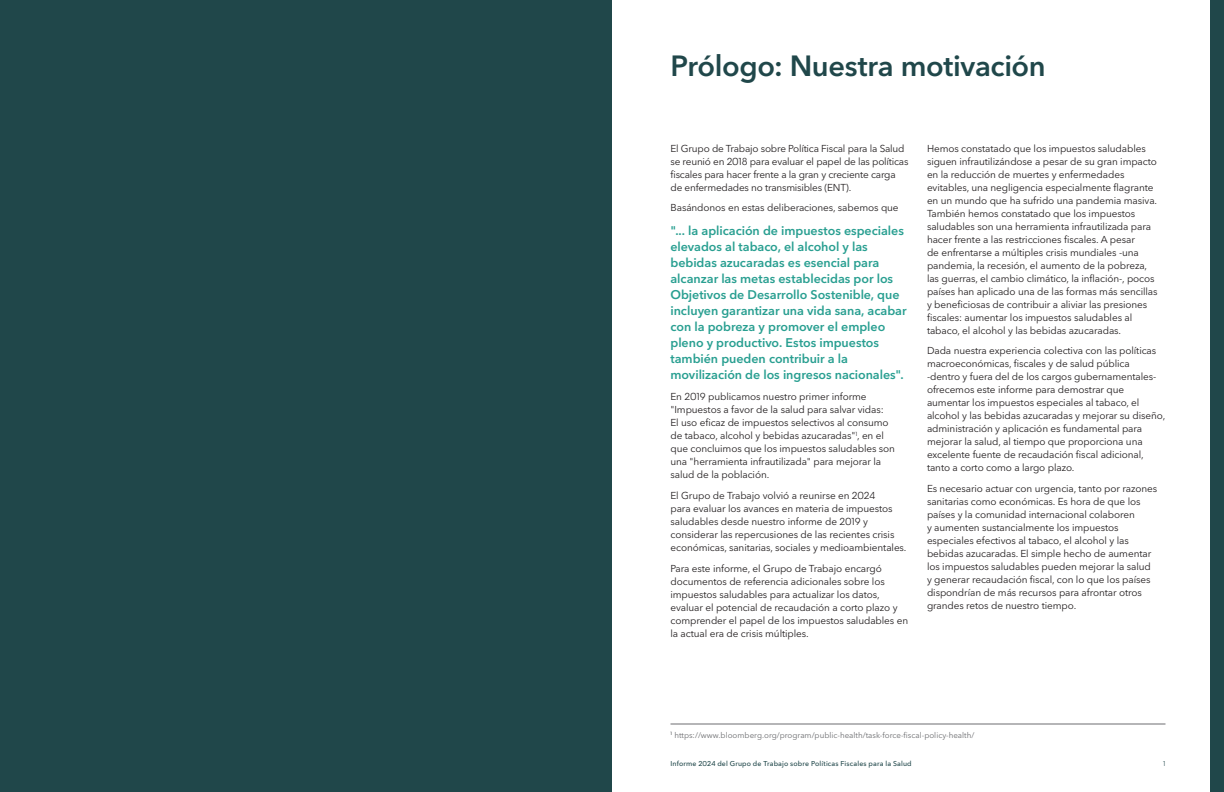
<style>
.page{position:relative;width:1224px;height:792px;background:#fff}
.page>*{position:absolute;margin:0;border:0;box-sizing:border-box;transform-origin:0 0}
.t1{font:600 29px "Avenir Next P For BBG";letter-spacing:-.015em;color:#20474a}
.Body_copy{font:600 12.5px/16px "Avenir Next P For BBG";letter-spacing:-.005em;color:#299f91}
.Body_copy-2{font:10px/13px "Avenir Next P For BBG";letter-spacing:-.01em;color:#231f20}
.t2{font:8px "Avenir Next P For BBG";color:#6c6d70}
.t3{font:500 7px "Avenir Next P For BBG";letter-spacing:.02em;color:#20474a}
.t4{font:7px "Avenir Next P For BBG";color:#20474a}
</style>
<div class="page">
<div style="left:1211px;top:0;width:13px;height:792px;background:#20474a"></div>
<hr style="left:670px;top:724px;width:496px;height:1px;background:#6c6d70">
<div style="left:0;top:0;width:612px;height:792px;background:#20474a"></div>
<p class="t1" style="left:670px;top:48px;width:377px">Prólogo: Nuestra motivación</p>
<p class="Body_copy-2" style="left:670px;top:142px;width:240px">El Grupo de Trabajo sobre Política Fiscal para la Salud se reunió en 2018 para evaluar el papel de las políticas fiscales para hacer frente a la gran y creciente carga de enfermedades no transmisibles (ENT).</p>
<p class="Body_copy-2" style="left:670px;top:202px;width:230px">Basándonos en estas deliberaciones, sabemos que</p>
<p class="Body_copy" style="left:670px;top:223px;width:238px">"... la aplicación de impuestos especiales elevados al tabaco, el alcohol y las bebidas azucaradas es esencial para alcanzar las metas establecidas por los Objetivos de Desarrollo Sostenible, que incluyen garantizar una vida sana, acabar con la pobreza y promover el empleo pleno y productivo. Estos impuestos también pueden contribuir a la movilización de los ingresos nacionales".</p>
<p class="Body_copy-2" style="left:670px;top:390px;width:226px">En 2019 publicamos nuestro primer informe "Impuestos a favor de la salud para salvar vidas:<br>El uso eficaz de impuestos selectivos al consumo de tabaco, alcohol y bebidas azucaradas"<sup>1</sup>, en el que concluimos que los impuestos saludables son una "herramienta infrautilizada" para mejorar la salud de la población.</p>
<p class="Body_copy-2" style="left:670px;top:489px;width:238px">El Grupo de Trabajo volvió a reunirse en 2024<br>para evaluar los avances en materia de impuestos saludables desde nuestro informe de 2019 y considerar las repercusiones de las recientes crisis económicas, sanitarias, sociales y medioambientales.</p>
<p class="Body_copy-2" style="left:670px;top:562px;width:239px">Para este informe, el Grupo de Trabajo encargó documentos de referencia adicionales sobre los impuestos saludables para actualizar los datos, evaluar el potencial de recaudación a corto plazo y comprender el papel de los impuestos saludables en la actual era de crisis múltiples.</p>
<p class="Body_copy-2" style="left:927px;top:142px;width:232px">Hemos constatado que los impuestos saludables siguen infrautilizándose a pesar de su gran impacto en la reducción de muertes y enfermedades evitables, una negligencia especialmente flagrante en un mundo que ha sufrido una pandemia masiva.<br>También hemos constatado que los impuestos saludables son una herramienta infrautilizada para hacer frente a las restricciones fiscales. A pesar<br>de enfrentarse a múltiples crisis mundiales -una pandemia, la recesión, el aumento de la pobreza, las guerras, el cambio climático, la inflación-, pocos países han aplicado una de las formas más sencillas y beneficiosas de contribuir a aliviar las presiones fiscales: aumentar los impuestos saludables al tabaco, el alcohol y las bebidas azucaradas.</p>
<p class="Body_copy-2" style="left:927px;top:345px;width:240px">Dada nuestra experiencia colectiva con las políticas macroeconómicas, fiscales y de salud pública -dentro y fuera del de los cargos gubernamentales&shy;ofrecemos este informe para demostrar que aumentar los impuestos especiales al tabaco, el alcohol y las bebidas azucaradas y mejorar su diseño, administración y aplicación es fundamental para mejorar la salud, al tiempo que proporciona una excelente fuente de recaudación fiscal adicional, tanto a corto como a largo plazo.</p>
<p class="Body_copy-2" style="left:927px;top:482px;width:232px">Es necesario actuar con urgencia, tanto por razones sanitarias como económicas. Es hora de que los países y la comunidad internacional colaboren<br>y aumenten sustancialmente los impuestos especiales efectivos al tabaco, el alcohol y las bebidas azucaradas. El simple hecho de aumentar los impuestos saludables pueden mejorar la salud y generar recaudación fiscal, con lo que los países dispondrían de más recursos para afrontar otros grandes retos de nuestro tiempo.</p>
<p class="t2" style="left:670px;top:730px;width:305px"><sup>1</sup> https://www.bloomberg.org/program/public-health/task-force-fiscal-policy-health/</p>
<p class="t3" style="left:671px;top:759px;width:243px">Informe 2024 del Grupo de Trabajo sobre Políticas Fiscales para la Salud</p>
<p class="t4" style="left:1163px;top:759px;width:4px">1</p>
</div>
